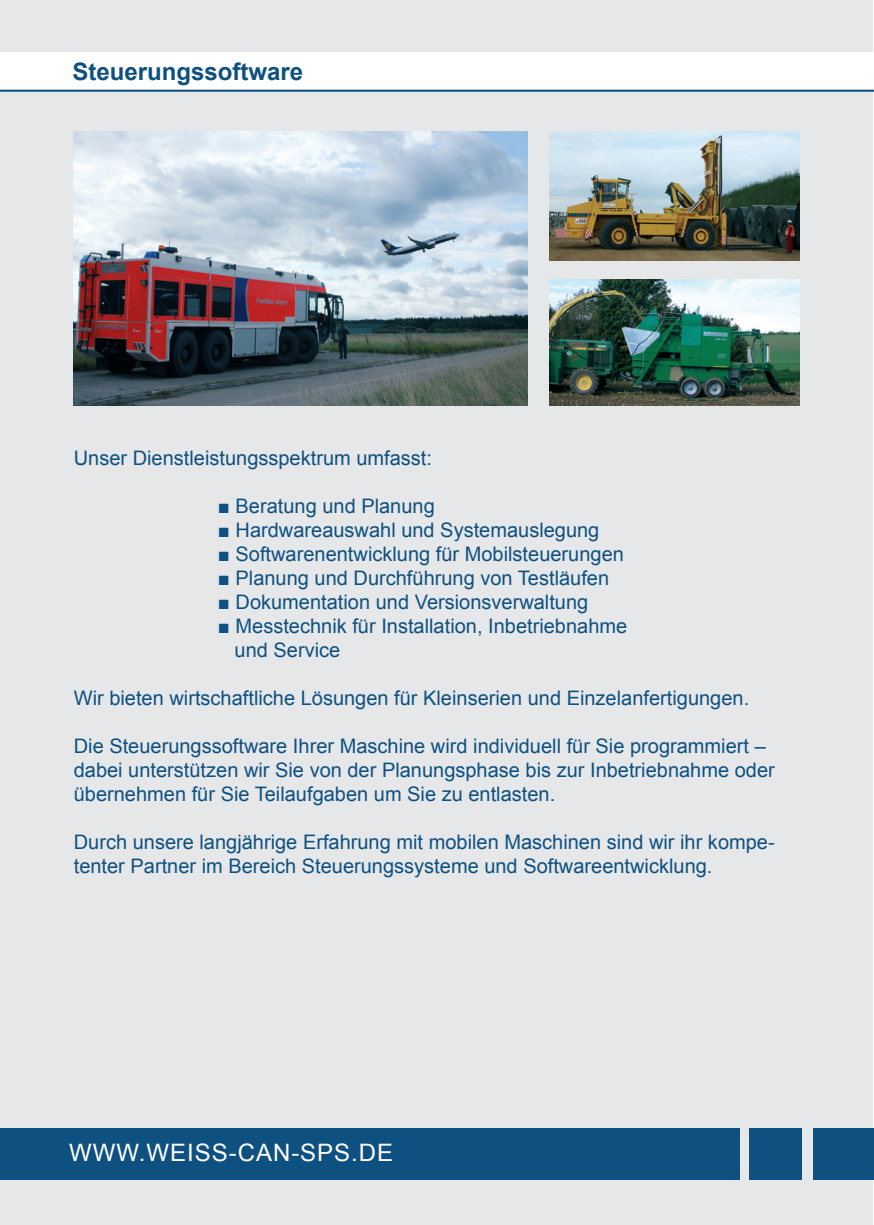
<style>
.page{position:relative;width:874px;height:1225px;background:#fff}
.page>*{position:absolute;margin:0;border:0;box-sizing:border-box;transform-origin:0 0}
.t1{font:24px "Arial";letter-spacing:.04em;color:#fff}
.t2{font:700 24px "Arial";color:#0e5180}
.t3{font:20px/24px "Arial";color:#0e5180}
</style>
<div class="page">
<div style="left:0;top:0;width:872px;height:1225px;background:#e6e7e9"></div>
<div style="left:0;top:1128px;width:738px;height:51px;background:#0e5180"></div>
<div style="left:749px;top:1128px;width:52px;height:51px;background:#0e5180"></div>
<div style="left:813px;top:1128px;width:60px;height:51px;background:#0e5180"></div>
<hr style="left:0;top:90px;width:873px;height:2px;background:#0e5180">
<div style="left:0;top:52px;width:873px;height:37px;background:#fff"></div>
<img style="left:74px;top:132px;width:453px;height:274px">
<img style="left:549px;top:132px;width:250px;height:129px">
<img style="left:549px;top:279px;width:250px;height:126px">
<p class="t2" style="left:72px;top:56px;width:232px">Steuerungssoftware</p>
<p class="t3" style="left:74px;top:446px;width:359px">Unser Dienstleistungsspektrum umfasst:</p>
<p class="t3" style="left:218px;top:494px;width:218px">■ Beratung und Planung</p>
<p class="t3" style="left:218px;top:518px;width:383px">■ Hardwareauswahl und Systemauslegung</p>
<p class="t3" style="left:218px;top:542px;width:407px">■ Softwarenentwicklung für Mobilsteuerungen</p>
<p class="t3" style="left:218px;top:566px;width:392px">■ Planung und Durchführung von Testläufen</p>
<p class="t3" style="left:218px;top:590px;width:372px">■ Dokumentation und Versionsverwaltung</p>
<p class="t3" style="left:234px;top:614px;width:394px;text-indent:-17px">■ Messtechnik für Installation, Inbetriebnahme und Service</p>
<p class="t3" style="left:74px;top:686px;width:676px">Wir bieten wirtschaftliche Lösungen für Kleinserien und Einzelanfertigungen.</p>
<p class="t3" style="left:74px;top:734px;width:702px">Die Steuerungssoftware Ihrer Maschine wird individuell für Sie programmiert – dabei unterstützen wir Sie von der Planungsphase bis zur Inbetriebnahme oder übernehmen für Sie Teilaufgaben um Sie zu entlasten.</p>
<p class="t3" style="left:74px;top:830px;width:702px">Durch unsere langjährige Erfahrung mit mobilen Maschinen sind wir ihr kompe&shy;tenter Partner im Bereich Steuerungssysteme und Softwareentwicklung.</p>
<p class="t1" style="left:69px;top:1137px;width:325px">WWW.WEISS-CAN-SPS.DE</p>
</div>
